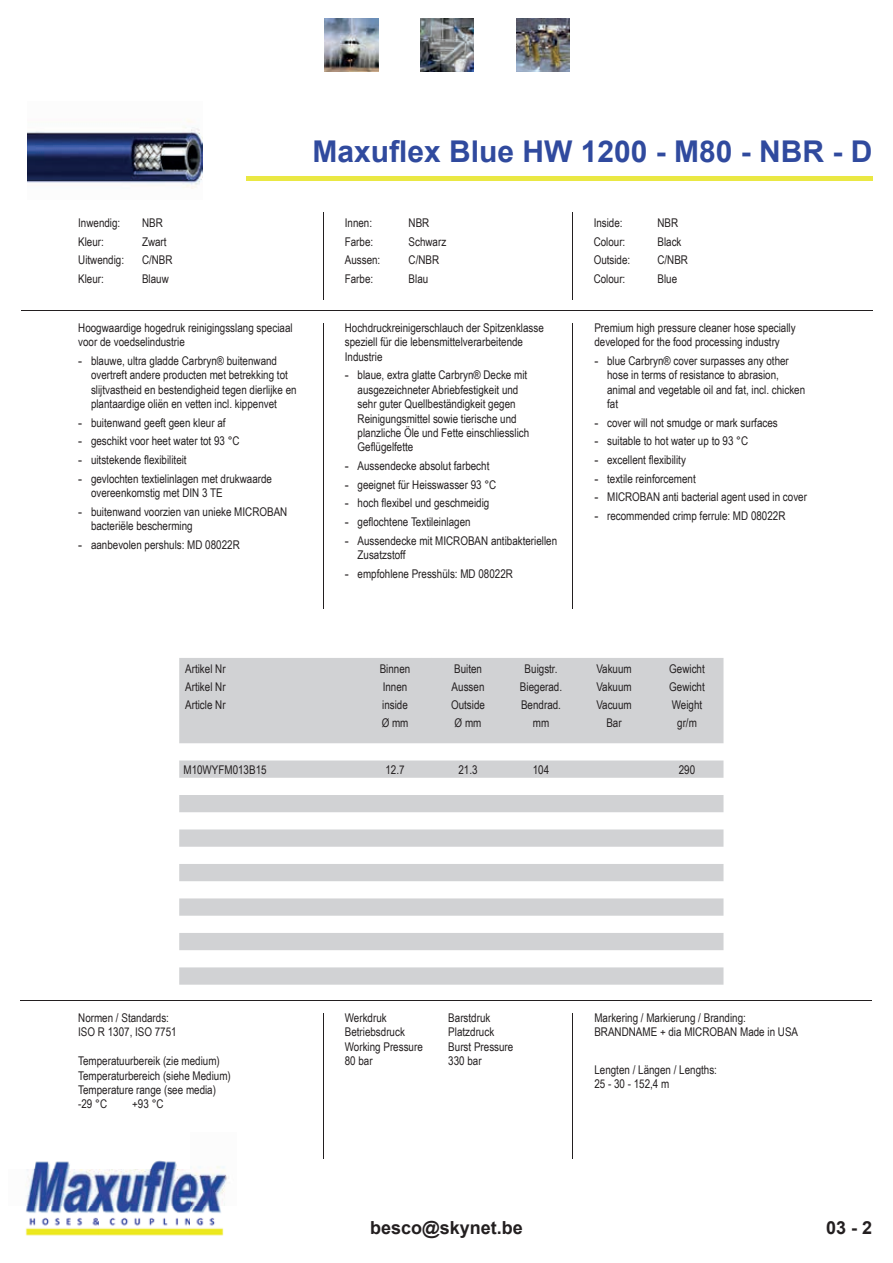
<style>
.page{position:relative;width:893px;height:1263px;background:#fff}
.page>*{position:absolute;margin:0;border:0;box-sizing:border-box;transform-origin:0 0}
.t1{font:700 30px "Arial";color:#304a9e}
.t2{font:700 18px "Arial";color:#231f20}
.t3{font:12px/14.4px "Arial Narrow";color:#231f20}
.s1{font-family:"Arial"}
</style>
<div class="page">
<hr style="left:246px;top:176px;width:627px;height:4px;background:#eae843">
<hr style="left:323px;top:212px;width:1px;height:88px;background:#231f20">
<hr style="left:572px;top:212px;width:1px;height:88px;background:#231f20">
<hr style="left:323px;top:323px;width:1px;height:285px;background:#231f20">
<hr style="left:572px;top:323px;width:1px;height:285px;background:#231f20">
<hr style="left:21px;top:310px;width:852px;height:1px;background:#231f20">
<hr style="left:21px;top:1000px;width:851px;height:1px;background:#231f20">
<hr style="left:323px;top:1013px;width:1px;height:146px;background:#231f20">
<hr style="left:572px;top:1013px;width:1px;height:146px;background:#231f20">
<img style="left:325px;top:18px;width:53px;height:53px">
<img style="left:421px;top:18px;width:53px;height:53px">
<img style="left:516px;top:18px;width:53px;height:53px">
<img style="left:25px;top:1160px;width:204px;height:76px">
<img style="left:27px;top:119px;width:176px;height:70px">
<svg style="left:179px;top:658px;width:544px;height:327px;fill:#d1d2d4"></svg>
<h1 class="t1" style="left:312px;top:130px;width:562px">Maxuflex Blue HW 1200 - M80 - NBR - D</h1>
<p class="t3" style="left:78px;top:215px;width:44px">Inwendig:</p>
<p class="t3" style="left:142px;top:215px;width:22px">NBR</p>
<p class="t3" style="left:78px;top:234px;width:27px">Kleur:</p>
<p class="t3" style="left:142px;top:234px;width:26px">Zwart</p>
<p class="t3" style="left:78px;top:252px;width:47px">Uitwendig:</p>
<p class="t3" style="left:142px;top:252px;width:32px">C/NBR</p>
<p class="t3" style="left:78px;top:271px;width:27px">Kleur:</p>
<p class="t3" style="left:142px;top:271px;width:28px">Blauw</p>
<p class="t3" style="left:78px;top:320px;width:216px">Hoogwaardige hogedruk reinigingsslang speciaal voor de voedselindustrie</p>
<p class="t3" style="left:91px;top:353px;width:207px;text-indent:-13px"><span class="s1">-</span> blauwe, ultra gladde Carbryn® buitenwand overtreft andere producten met betrekking tot slijtvastheid en bestendigheid tegen dierlijke en plantaardige oliën en vetten incl. kippenvet</p>
<p class="t3" style="left:78px;top:415px;width:149px"><span class="s1">-</span> buitenwand geeft geen kleur af</p>
<p class="t3" style="left:78px;top:434px;width:163px"><span class="s1">-</span> geschikt voor heet water tot 93 °C</p>
<p class="t3" style="left:78px;top:452px;width:110px"><span class="s1">-</span> uitstekende flexibiliteit</p>
<p class="t3" style="left:91px;top:471px;width:183px;text-indent:-13px"><span class="s1">-</span> gevlochten textielinlagen met drukwaarde overeenkomstig met DIN 3 TE</p>
<p class="t3" style="left:91px;top:504px;width:198px;text-indent:-13px"><span class="s1">-</span> buitenwand voorzien van unieke MICROBAN bacteriële bescherming</p>
<p class="t3" style="left:78px;top:537px;width:163px"><span class="s1">-</span> aanbevolen pershuls: MD 08022R</p>
<p class="t3" style="left:345px;top:215px;width:29px">Innen:</p>
<p class="t3" style="left:409px;top:215px;width:22px">NBR</p>
<p class="t3" style="left:345px;top:234px;width:30px">Farbe:</p>
<p class="t3" style="left:409px;top:234px;width:39px">Schwarz</p>
<p class="t3" style="left:345px;top:252px;width:37px">Aussen:</p>
<p class="t3" style="left:409px;top:252px;width:32px">C/NBR</p>
<p class="t3" style="left:345px;top:271px;width:30px">Farbe:</p>
<p class="t3" style="left:409px;top:271px;width:21px">Blau</p>
<p class="t3" style="left:345px;top:320px;width:201px">Hochdruckreinigerschlauch der Spitzenklasse speziell für die lebensmittelverarbeitende<br>Industrie</p>
<p class="t3" style="left:358px;top:367px;width:173px;text-indent:-13px"><span class="s1">-</span> blaue, extra glatte Carbryn® Decke mit ausgezeichneter Abriebfestigkeit und sehr guter Quellbeständigkeit gegen Reinigungsmittel sowie tierische und planzliche Öle und Fette einschliesslich Geflügelfette</p>
<p class="t3" style="left:345px;top:458px;width:146px"><span class="s1">-</span> Aussendecke absolut farbecht</p>
<p class="t3" style="left:345px;top:477px;width:153px"><span class="s1">-</span> geeignet für Heisswasser 93 °C</p>
<p class="t3" style="left:345px;top:495px;width:146px"><span class="s1">-</span> hoch flexibel und geschmeidig</p>
<p class="t3" style="left:345px;top:514px;width:127px"><span class="s1">-</span> geflochtene Textileinlagen</p>
<p class="t3" style="left:358px;top:533px;width:201px;text-indent:-13px"><span class="s1">-</span> Aussendecke mit MICROBAN antibakteriellen<br>Zusatzstoff</p>
<p class="t3" style="left:345px;top:566px;width:170px"><span class="s1">-</span> empfohlene Presshüls: MD 08022R</p>
<p class="t3" style="left:594px;top:215px;width:30px">Inside:</p>
<p class="t3" style="left:657px;top:215px;width:22px">NBR</p>
<p class="t3" style="left:594px;top:234px;width:33px">Colour:</p>
<p class="t3" style="left:657px;top:234px;width:26px">Black</p>
<p class="t3" style="left:594px;top:252px;width:38px">Outside:</p>
<p class="t3" style="left:657px;top:252px;width:32px">C/NBR</p>
<p class="t3" style="left:594px;top:271px;width:33px">Colour:</p>
<p class="t3" style="left:657px;top:271px;width:21px">Blue</p>
<p class="t3" style="left:594px;top:320px;width:203px">Premium high pressure cleaner hose specially developed for the food processing industry</p>
<p class="t3" style="left:607px;top:353px;width:200px;text-indent:-13px"><span class="s1">-</span> blue Carbryn® cover surpasses any other hose in terms of resistance to abrasion, animal and vegetable oil and fat, incl. chicken fat</p>
<p class="t3" style="left:594px;top:415px;width:185px"><span class="s1">-</span> cover will not smudge or mark surfaces</p>
<p class="t3" style="left:594px;top:433px;width:155px"><span class="s1">-</span> suitable to hot water up to 93 °C</p>
<p class="t3" style="left:594px;top:452px;width:93px"><span class="s1">-</span> excellent flexibility</p>
<p class="t3" style="left:594px;top:471px;width:103px"><span class="s1">-</span> textile reinforcement</p>
<p class="t3" style="left:594px;top:489px;width:214px"><span class="s1">-</span> MICROBAN anti bacterial agent used in cover</p>
<p class="t3" style="left:594px;top:508px;width:193px"><span class="s1">-</span> recommended crimp ferrule: MD 08022R</p>
<p class="t3" style="left:185px;top:659px;width:42px;line-height:18px;text-align:justify">Artikel Nr Artikel Nr Article Nr</p>
<p class="t3" style="left:380px;top:659px;width:32px;line-height:18px">Binnen<br>Innen inside<br>Ø mm</p>
<p class="t3" style="left:451px;top:659px;width:35px;line-height:18px">Buiten<br>Aussen<br>Outside<br>Ø mm</p>
<p class="t3" style="left:520px;top:659px;width:44px;line-height:18px;text-align:center">Buigstr.<br>Biegerad.<br>Bendrad. mm</p>
<p class="t3" style="left:596px;top:659px;width:37px;line-height:18px;text-align:center">Vakuum<br>Vakuum<br>Vacuum<br>Bar</p>
<p class="t3" style="left:669px;top:659px;width:37px;line-height:18px;text-align:center">Gewicht<br>Gewicht<br>Weight gr/m</p>
<p class="t3" style="left:183px;top:762px;width:85px">M10WYFM013B15</p>
<p class="t3" style="left:385px;top:762px;width:21px">12.7</p>
<p class="t3" style="left:458px;top:762px;width:21px">21.3</p>
<p class="t3" style="left:533px;top:762px;width:18px">104</p>
<p class="t3" style="left:679px;top:762px;width:18px">290</p>
<p class="t3" style="left:78px;top:1010px;width:100px">Normen / Standards:<br>ISO R 1307, ISO 7751</p>
<p class="t3" style="left:78px;top:1053px;width:154px">Temperatuurbereik (zie medium)<br>Temperaturbereich (siehe Medium)<br>Temperature range (see media) -29 °C</p>
<p class="t3" style="left:132px;top:1096px;width:33px">+93 °C</p>
<p class="t3" style="left:345px;top:1010px;width:43px">Werkdruk</p>
<p class="t3" style="left:448px;top:1010px;width:44px">Barstdruk</p>
<p class="t3" style="left:345px;top:1024px;width:62px">Betriebsdruck</p>
<p class="t3" style="left:448px;top:1024px;width:47px">Platzdruck</p>
<p class="t3" style="left:345px;top:1039px;width:80px">Working Pressure</p>
<p class="t3" style="left:448px;top:1039px;width:67px">Burst Pressure</p>
<p class="t3" style="left:345px;top:1053px;width:29px">80 bar</p>
<p class="t3" style="left:448px;top:1053px;width:35px">330 bar</p>
<p class="t3" style="left:594px;top:1010px;width:205px">Markering / Markierung / Branding:<br>BRANDNAME + dia MICROBAN Made in USA</p>
<p class="t3" style="left:594px;top:1062px;width:124px">Lengten / Längen / Lengths:<br>25 - 30 - 152,4 m</p>
<h2 class="t2" style="left:370px;top:1215px;width:154px">besco@skynet.be</h2>
<h2 class="t2" style="left:826px;top:1215px;width:48px">03 - 2</h2>
</div>
